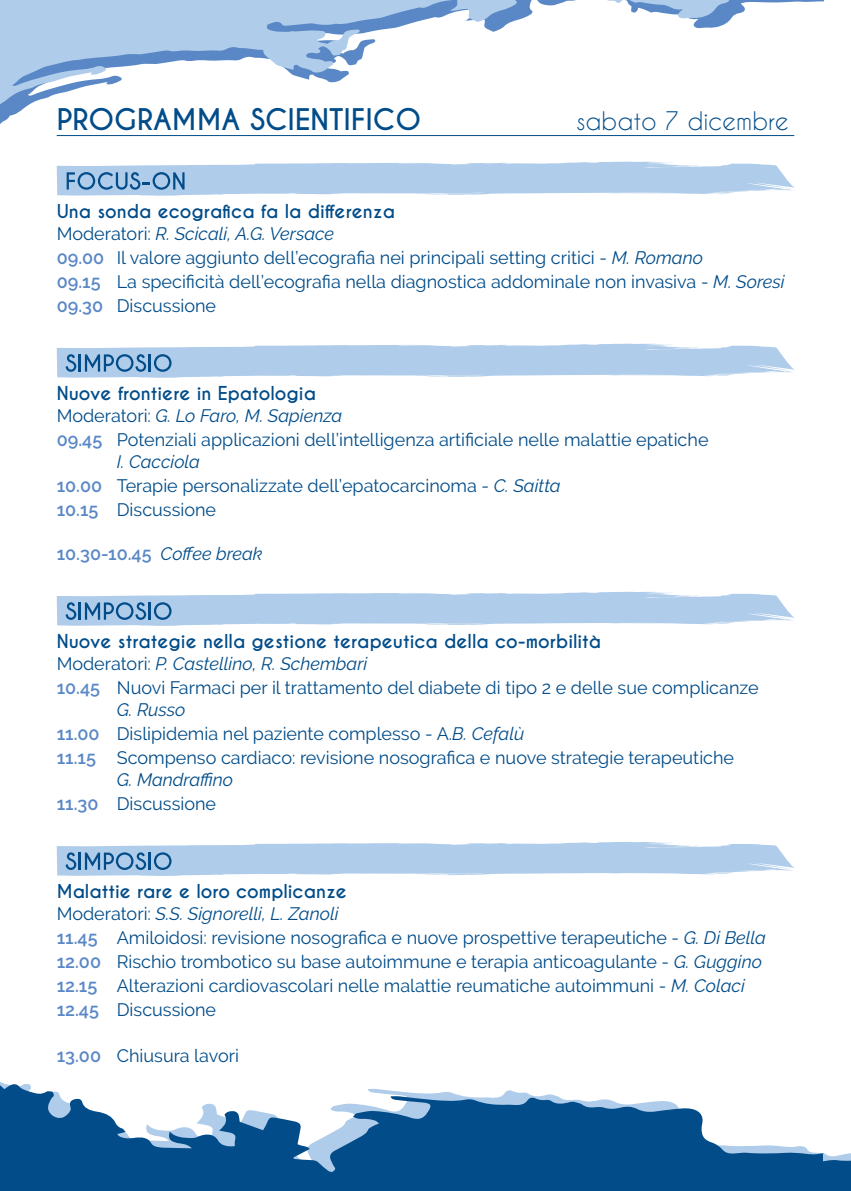
<style>
.page{position:relative;width:851px;height:1191px;background:#fff}
.page>*{position:absolute;margin:0;border:0;box-sizing:border-box;transform-origin:0 0}
.t1{font:700 28px "Caviar Dreams";color:#014c89}
.t2{font:24px "Caviar Dreams";color:#014c89}
.t3{font:18px/24px "Raleway";color:#014c89}
.t4{font:700 18px "Caviar Dreams";color:#014c89}
.t5{font:italic 18px/24px "Raleway";color:#014c89}
.t6{font:600 18px "Raleway";color:#5a88c6}
.s1{font-style:italic}
.s2{font-weight:600;color:#5a88c6}
.s3{font-weight:400;font-style:italic;color:#014c89}
.s4{font-weight:600;font-style:normal;color:#5a88c6}
.s5{font-style:normal}
</style>
<div class="page">
<svg style="left:0;top:1082px;width:823px;height:109px;fill:#014c89"></svg>
<svg style="left:0;top:0;width:823px;height:118px"></svg>
<svg style="left:823px;top:0;width:28px;height:1191px"></svg>
<hr style="left:57px;top:135px;width:737px;height:1px;background:#014c89">
<svg style="left:57px;top:162px;width:738px;height:34px;background:#b5cfea"></svg>
<svg style="left:57px;top:344px;width:738px;height:34px;background:#b5cfea"></svg>
<svg style="left:57px;top:592px;width:738px;height:34px;background:#b5cfea"></svg>
<svg style="left:57px;top:842px;width:738px;height:34px;background:#b5cfea"></svg>
<h1 class="t1" style="left:57px;top:102px;width:366px">PROGRAMMA SCIENTIFICO</h1>
<h2 class="t2" style="left:576px;top:106px;width:214px">sabato 7 dicembre</h2>
<p class="t4" style="left:57px;top:200px;width:340px">Una sonda ecografica fa la differenza</p>
<p class="t3" style="left:57px;top:221px;width:729px">Moderatori: <span class="s1">R. Scicali, A.G. Versace<br></span><span class="s2">09.00</span> Il valore aggiunto dell’ecografia nei principali setting critici - <span class="s1">M. Romano<br></span><span class="s2">09.15</span> La specificità dell’ecografia nella diagnostica addominale non invasiva - <span class="s1">M. Soresi </span><span class="s2">09.30</span> Discussione</p>
<p class="t4" style="left:57px;top:382px;width:261px">Nuove frontiere in Epatologia</p>
<p class="t3" style="left:57px;top:403px;width:653px">Moderatori: <span class="s1">G. Lo Faro, M. Sapienza<br></span><span class="s2">09.45</span> Potenziali applicazioni dell’intelligenza artificiale nelle malattie epatiche</p>
<p class="t3" style="left:57px;top:449px;width:505px;text-indent:60px"><span class="s1">I. Cacciola<br></span><span class="s2">10.00</span> Terapie personalizzate dell’epatocarcinoma - <span class="s1">C. Saitta<br></span><span class="s2">10.15</span> Discussione</p>
<p class="t6" style="left:57px;top:543px;width:207px">10.30-10.45 <span class="s3">Coffee break</span></p>
<p class="t4" style="left:57px;top:630px;width:546px">Nuove strategie nella gestione terapeutica della co-morbilità</p>
<p class="t3" style="left:57px;top:651px;width:703px">Moderatori: <span class="s1">P. Castellino, R. Schembari<br></span><span class="s2">10.45</span> Nuovi Farmaci per il trattamento del diabete di tipo 2 e delle sue complicanze</p>
<p class="t3" style="left:57px;top:697px;width:679px;text-indent:60px"><span class="s1">G. Russo<br></span><span class="s2">11.00</span> Dislipidemia nel paziente complesso - A.<span class="s1">B. Cefalù<br></span><span class="s2">11.15</span> Scompenso cardiaco: revisione nosografica e nuove strategie terapeutiche</p>
<p class="t5" style="left:57px;top:767px;width:178px;text-indent:60px">G. Mandraffino<br><span class="s4">11.30</span> <span class="s5">Discussione</span></p>
<p class="t4" style="left:57px;top:880px;width:292px">Malattie rare e loro complicanze</p>
<p class="t3" style="left:57px;top:901px;width:710px">Moderatori: <span class="s1">S.S. Signorelli, L. Zanoli<br></span><span class="s2">11.45</span> Amiloidosi: revisione nosografica e nuove prospettive terapeutiche - <span class="s1">G. Di Bella </span><span class="s2">12.00</span> Rischio trombotico su base autoimmune e terapia anticoagulante - <span class="s1">G. Guggino </span><span class="s2">12.15</span> Alterazioni cardiovascolari nelle malattie reumatiche autoimmuni - <span class="s1">M. Colaci </span><span class="s2">12.45</span> Discussione</p>
<p class="t3" style="left:57px;top:1043px;width:184px"><span class="s2">13.00</span> Chiusura lavori</p>
</div>
